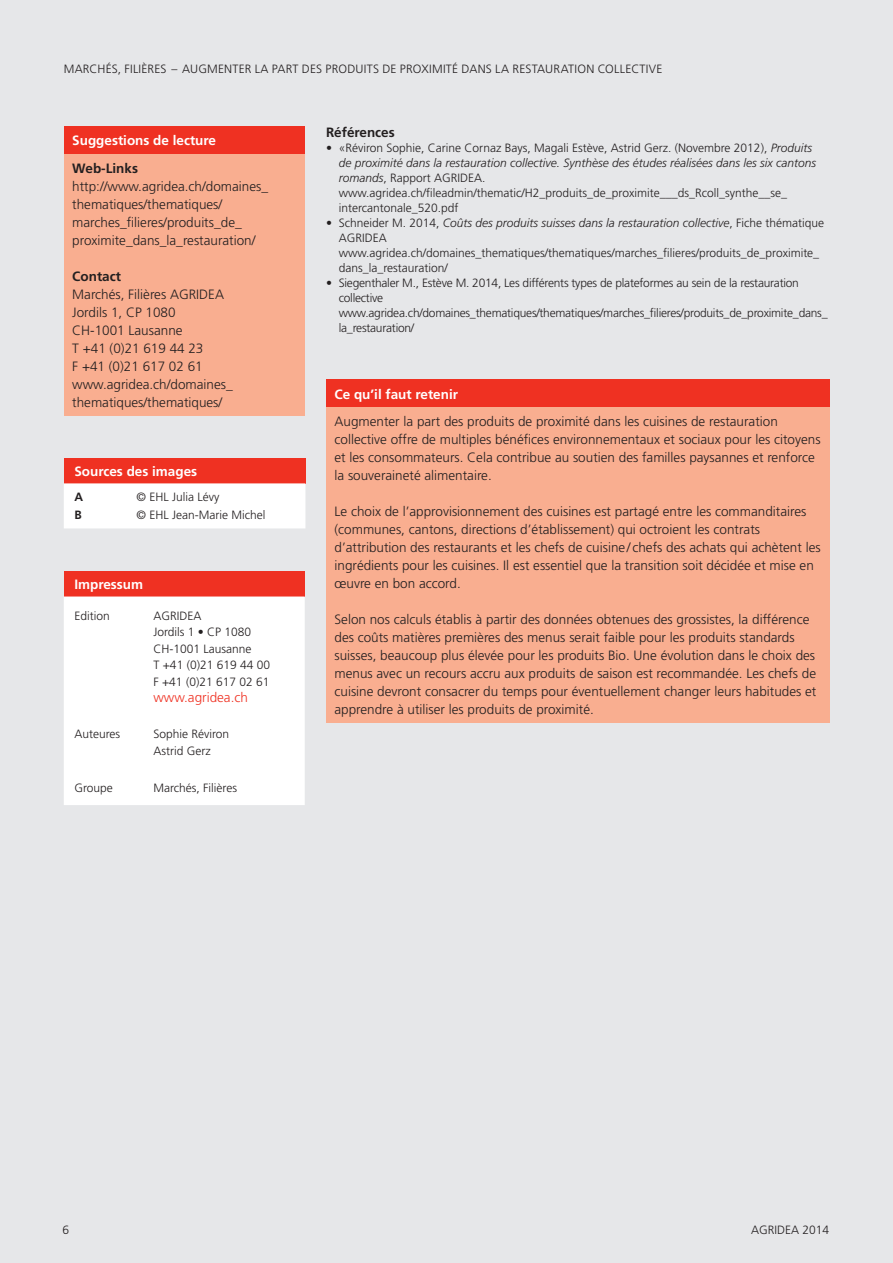
<style>
.page{position:relative;width:893px;height:1263px;background:#e6e7e9}
.page>*{position:absolute;margin:0;border:0;box-sizing:border-box;transform-origin:0 0}
.t1{font:300 13.5px/18px "Frutiger";color:#231f20}
.t2{font:700 13.5px "Frutiger";color:#fff}
.Texte_courant{font:700 13.5px "Frutiger";color:#231f20}
.t3{font:300 13.5px "Frutiger";color:#ef3122}
.Texte_courant-2{font:300 12px/15px "Frutiger";color:#231f20}
.t4{font:italic 300 12px/15px "Frutiger";color:#231f20}
.Texte_courant-3{font:300 12px/15px "Frutiger";letter-spacing:-.02em;color:#231f20}
.Titre_rubrique{font:300 12px "Frutiger";letter-spacing:.02em;color:#231f20}
.Impressum{font:300 12px "Frutiger";color:#231f20}
.t5{font:700 12px "Frutiger";color:#231f20}
.s1{font-style:normal}
</style>
<div class="page">
<div style="left:64px;top:458px;width:241px;height:25px;background:#ef3122"></div>
<div style="left:64px;top:483px;width:241px;height:45px;background:#fff"></div>
<div style="left:64px;top:571px;width:241px;height:25px;background:#ef3122"></div>
<div style="left:64px;top:596px;width:241px;height:209px;background:#fff"></div>
<div style="left:64px;top:126px;width:241px;height:28px;background:#ef3122"></div>
<div style="left:64px;top:154px;width:241px;height:261px;background:#f9ae90"></div>
<div style="left:326px;top:380px;width:503px;height:27px;background:#ef3122"></div>
<div style="left:326px;top:407px;width:503px;height:316px;background:#f9ae90"></div>
<p class="Titre_rubrique" style="left:64px;top:62px;width:600px">MARCHÉS, FILIÈRES – AUGMENTER LA PART DES PRODUITS DE PROXIMITÉ DANS LA RESTAURATION COLLECTIVE</p>
<p class="Texte_courant" style="left:326px;top:124px;width:70px">Références</p>
<p class="t4" style="left:339px;top:140px;width:479px;text-indent:-13px"><span class="s1">• «Réviron Sophie, Carine Cornaz Bays, Magali Estève, Astrid Gerz. (Novembre 2012),</span> Produits de proximité dans la restauration collective. Synthèse des études réalisées dans les six cantons romands<span class="s1">, Rapport AGRIDEA.</span></p>
<p class="Texte_courant-2" style="left:339px;top:185px;width:450px">www.agridea.ch/fileadmin/thematic/H2_produits_de_proximite___ds_Rcoll_synthe__se_ intercantonale_520.pdf</p>
<p class="t4" style="left:339px;top:215px;width:487px;text-indent:-13px"><span class="s1">• Schneider M. 2014,</span> Coûts des produits suisses dans la restauration collective<span class="s1">, Fiche thématique<br>AGRIDEA</span></p>
<p class="Texte_courant-2" style="left:339px;top:245px;width:482px">www.agridea.ch/domaines_thematiques/thematiques/marches_filieres/produits_de_proximite_ dans_la_restauration/</p>
<p class="Texte_courant-3" style="left:339px;top:275px;width:462px;text-indent:-13px">• Siegenthaler M., Estève M. 2014, Les différents types de plateformes au sein de la restauration collective</p>
<p class="Texte_courant-3" style="left:339px;top:305px;width:490px">www.agridea.ch/domaines_thematiques/thematiques/marches_filieres/produits_de_proximite_dans_ la_restauration/</p>
<p class="t2" style="left:72px;top:133px;width:145px">Suggestions de lecture</p>
<p class="Texte_courant" style="left:72px;top:160px;width:67px">Web-Links</p>
<p class="t1" style="left:72px;top:177px;width:197px">http://www.agridea.ch/domaines_ thematiques/thematiques/ marches_filieres/produits_de_ proximite_dans_la_restauration/</p>
<p class="Texte_courant" style="left:72px;top:268px;width:50px">Contact</p>
<p class="t1" style="left:72px;top:285px;width:153px">Marchés, Filières AGRIDEA</p>
<p class="t1" style="left:72px;top:303px;width:105px">Jordils 1, CP 1080</p>
<p class="t1" style="left:72px;top:321px;width:112px">CH-1001 Lausanne</p>
<p class="t1" style="left:72px;top:339px;width:133px">T +41 (0)21 619 44 23</p>
<p class="t1" style="left:72px;top:357px;width:132px">F +41 (0)21 617 02 61</p>
<p class="t1" style="left:72px;top:375px;width:162px">www.agridea.ch/domaines_ thematiques/thematiques/</p>
<p class="t2" style="left:334px;top:386px;width:125px">Ce qu’il faut retenir</p>
<p class="t1" style="left:334px;top:412px;width:488px">Augmenter la part des produits de proximité dans les cuisines de restauration collective offre de multiples bénéfices environnementaux et sociaux pour les citoyens et les consommateurs. Cela contribue au soutien des familles paysannes et renforce la souveraineté alimentaire.</p>
<p class="t1" style="left:334px;top:502px;width:488px">Le choix de l’approvisionnement des cuisines est partagé entre les commanditaires (communes, cantons, directions d’établissement) qui octroient les contrats d’attribution des restaurants et les chefs de cuisine/ chefs des achats qui achètent les ingrédients pour les cuisines. Il est essentiel que la transition soit décidée et mise en œuvre en bon accord.</p>
<p class="t1" style="left:334px;top:610px;width:483px">Selon nos calculs établis à partir des données obtenues des grossistes, la différence des coûts matières premières des menus serait faible pour les produits standards suisses, beaucoup plus élevée pour les produits Bio. Une évolution dans le choix des menus avec un recours accru aux produits de saison est recommandée. Les chefs de cuisine devront consacrer du temps pour éventuellement changer leurs habitudes et apprendre à utiliser les produits de proximité.</p>
<p class="t2" style="left:74px;top:463px;width:124px">Sources des images</p>
<p class="t5" style="left:74px;top:490px;width:10px">A</p>
<p class="t5" style="left:74px;top:508px;width:9px">B</p>
<p class="Texte_courant-2" style="left:136px;top:490px;width:84px">© EHL Julia Lévy</p>
<p class="Texte_courant-2" style="left:136px;top:508px;width:130px">© EHL Jean-Marie Michel</p>
<p class="t2" style="left:74px;top:576px;width:70px">Impressum</p>
<p class="Texte_courant-2" style="left:74px;top:608px;width:37px">Edition</p>
<p class="Impressum" style="left:153px;top:609px;width:50px">AGRIDEA</p>
<p class="Impressum" style="left:153px;top:625px;width:99px">Jordils 1 • CP 1080</p>
<p class="Impressum" style="left:153px;top:642px;width:100px">CH-1001 Lausanne</p>
<p class="Impressum" style="left:153px;top:658px;width:118px">T +41 (0)21 619 44 00</p>
<p class="Impressum" style="left:153px;top:675px;width:117px">F +41 (0)21 617 02 61</p>
<p class="t3" style="left:153px;top:689px;width:96px">www.agridea.ch</p>
<p class="Texte_courant-2" style="left:74px;top:727px;width:47px">Auteures</p>
<p class="Texte_courant-2" style="left:153px;top:727px;width:77px">Sophie Réviron</p>
<p class="Texte_courant-2" style="left:153px;top:743px;width:59px">Astrid Gerz</p>
<p class="Texte_courant-2" style="left:74px;top:780px;width:40px">Groupe</p>
<p class="Texte_courant-2" style="left:153px;top:780px;width:85px">Marchés, Filières</p>
<p class="Texte_courant-2" style="left:62px;top:1222px;width:8px">6</p>
<p class="Texte_courant-2" style="left:751px;top:1222px;width:80px">AGRIDEA 2014</p>
</div>
